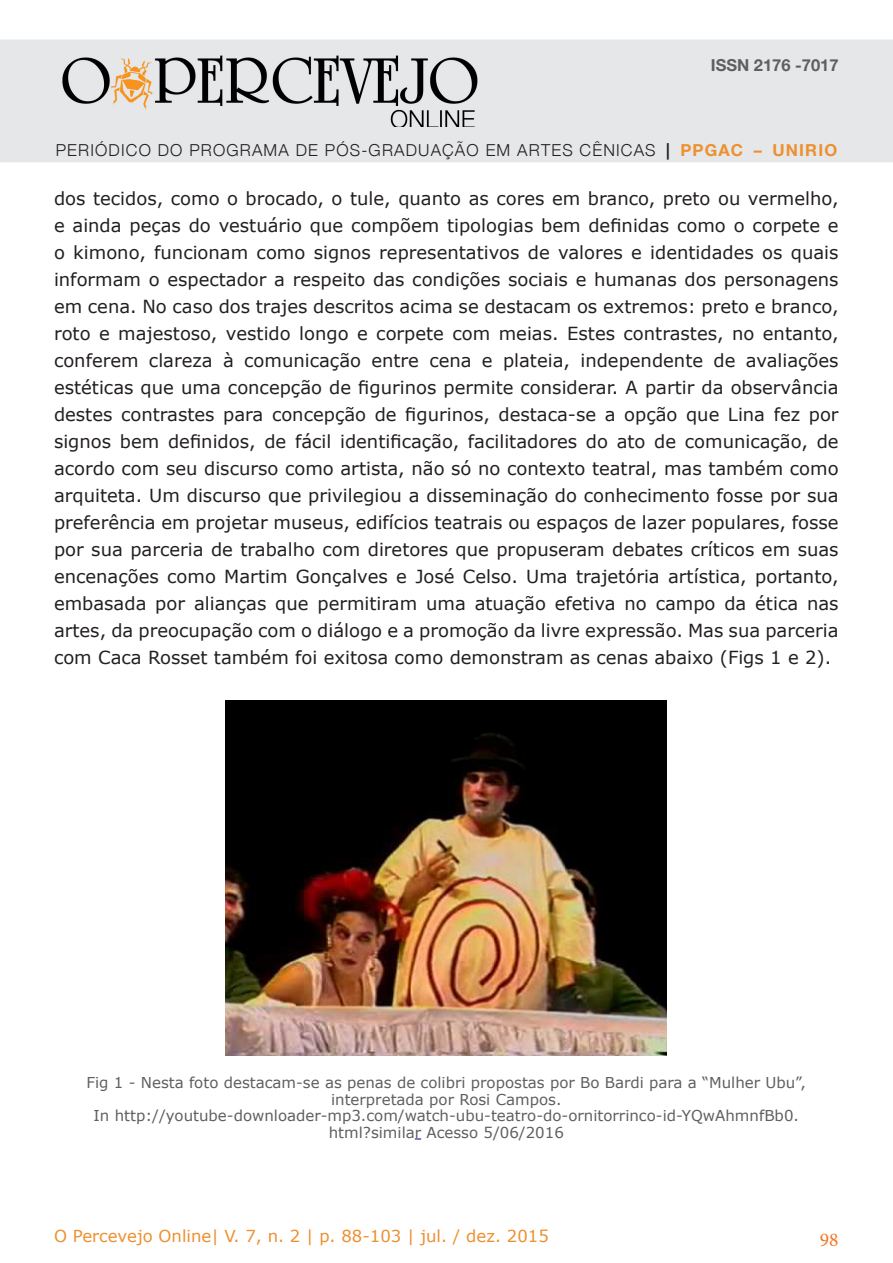
<style>
.page{position:relative;width:893px;height:1263px;background:#fff}
.page>*{position:absolute;margin:0;border:0;box-sizing:border-box;transform-origin:0 0}
.t1{font:19.5px "Minion Pro";color:#f47521}
.t2{font:18px/27px "Verdana";color:#231f20;text-align:justify}
.t3{font:300 16.5px "Helvetica Neue";letter-spacing:.07em;color:#231f20}
.t4{font:16.5px "Verdana";color:#ed9030}
.t5{font:700 16.5px "Helvetica Neue";color:#5f5f62}
.t6{font:15px/16.5px "Verdana";color:#5f5f62;text-align:center}
.s1{font-weight:700}
.s2{font-weight:700;color:#ed9030}
</style>
<div class="page">
<div style="left:0;top:40px;width:893px;height:122px;background:#e6e7e9"></div>
<img style="left:62px;top:55px;width:416px;height:71px">
<img style="left:226px;top:700px;width:441px;height:355px">
<p class="t5" style="left:711px;top:50px;width:129px">ISSN 2176 -7017</p>
<p class="t3" style="left:56px;top:136px;width:783px">PERIÓDICO DO PROGRAMA DE PÓS-GRADUAÇÃO EM ARTES CÊNICAS <span class="s1">|</span> <span class="s2">PPGAC – UNIRIO</span></p>
<p class="t2" style="left:54px;top:185px;width:786px">dos tecidos, como o brocado, o tule, quanto as cores em branco, preto ou vermelho, e ainda peças do vestuário que compõem tipologias bem definidas como o corpete e o kimono, funcionam como signos representativos de valores e identidades os quais informam o espectador a respeito das condições sociais e humanas dos personagens em cena. No caso dos trajes descritos acima se destacam os extremos: preto e branco, roto e majestoso, vestido longo e corpete com meias. Estes contrastes, no entanto, conferem clareza à comunicação entre cena e plateia, independente de avaliações estéticas que uma concepção de figurinos permite considerar. A partir da observância destes contrastes para concepção de figurinos, destaca-se a opção que Lina fez por signos bem definidos, de fácil identificação, facilitadores do ato de comunicação, de acordo com seu discurso como artista, não só no contexto teatral, mas também como arquiteta. Um discurso que privilegiou a disseminação do conhecimento fosse por sua preferência em projetar museus, edifícios teatrais ou espaços de lazer populares, fosse por sua parceria de trabalho com diretores que propuseram debates críticos em suas encenações como Martim Gonçalves e José Celso. Uma trajetória artística, portanto, embasada por alianças que permitiram uma atuação efetiva no campo da ética nas artes, da preocupação com o diálogo e a promoção da livre expressão. Mas sua parceria com Caca Rosset também foi exitosa como demonstram as cenas abaixo (Figs 1 e 2).</p>
<p class="t6" style="left:87px;top:1074px;width:721px">Fig 1 - Nesta foto destacam-se as penas de colibri propostas por Bo Bardi para a “Mulher Ubu”, interpretada por Rosi Campos.</p>
<p class="t6" style="left:94px;top:1107px;width:707px">In http://youtube-downloader-mp3.com/watch-ubu-teatro-do-ornitorrinco-id-YQwAhmnfBb0. html?similar Acesso 5/06/2016</p>
<p class="t4" style="left:54px;top:1224px;width:496px">O Percevejo Online| V. 7, n. 2 | p. 88-103 | jul. / dez. 2015</p>
<p class="t1" style="left:820px;top:1227px;width:20px">98</p>
</div>
